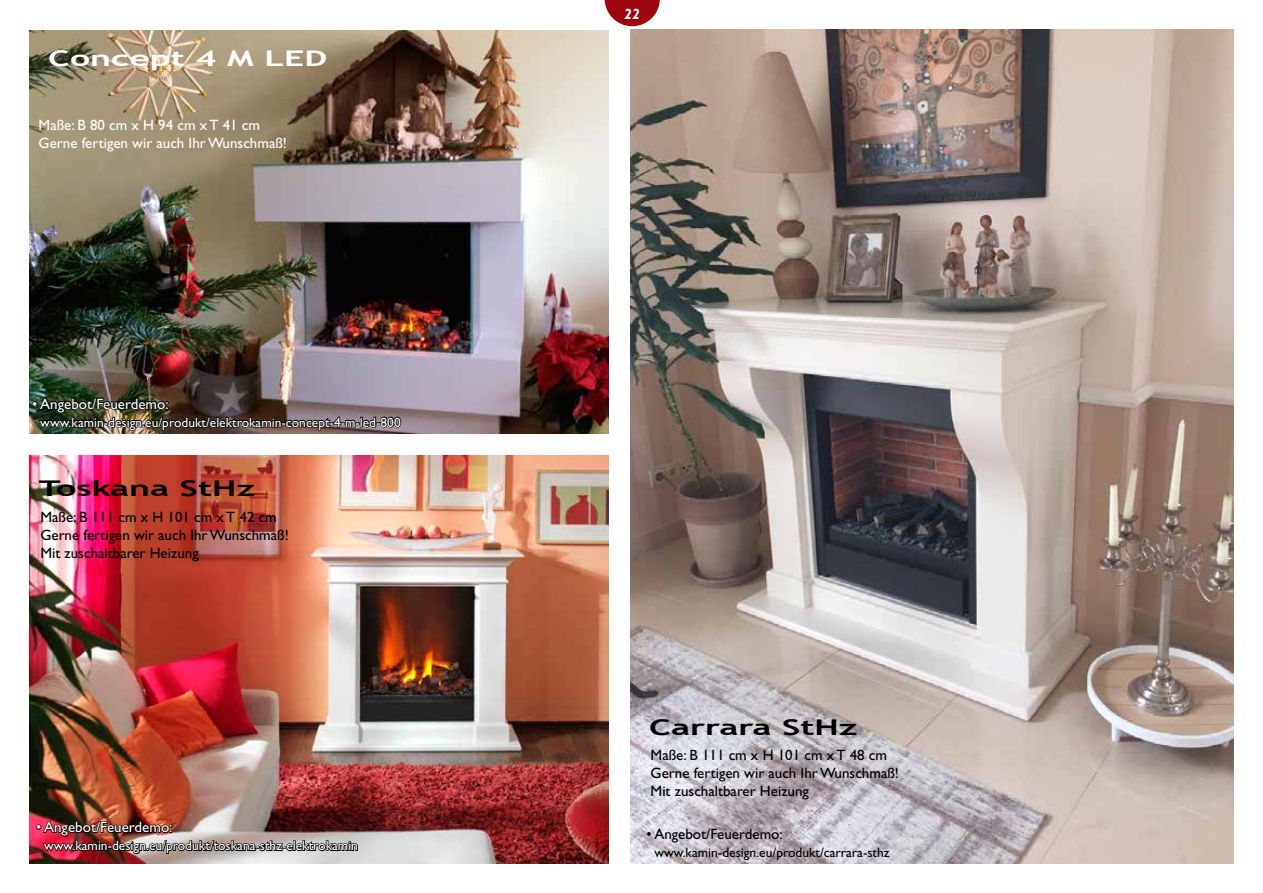
<style>
.page{position:relative;width:1263px;height:893px;background:#fff}
.page>*{position:absolute;margin:0;border:0;box-sizing:border-box;transform-origin:0 0}
.t1{font:700 21.6px "Trebuchet MS";color:#000;scale:1.65 1}
.t2{font:700 21.6px "Trebuchet MS";color:#fff;scale:1.65 1}
.t3{font:15px/18px "Gill Sans";color:#000}
.t4{font:15px/18px "Gill Sans";color:#fff}
.t5{font:italic 700 15px "Gill Sans";color:#fff}
.t6{font:13.5px "Gill Sans";color:#fff}
.t7{font:13.5px "Gill Sans";color:#000}
</style>
<div class="page">
<svg style="left:605px;top:0;width:55px;height:26px"></svg>
<img style="left:30px;top:30px;width:578px;height:404px">
<img style="left:30px;top:456px;width:578px;height:407px">
<img style="left:631px;top:30px;width:602px;height:833px">
<img style="left:32px;top:396px;width:370px;height:35px">
<img style="left:36px;top:820px;width:323px;height:35px">
<h1 class="t2" style="left:48px;top:45px;width:171px">Concept 4 M LED</h1>
<p class="t4" style="left:39px;top:116px;width:250px">Maße: B 80 cm x H 94 cm x T 41 cm<br>Gerne fertigen wir auch Ihr Wunschmaß!</p>
<p class="t4" style="left:32px;top:395px;width:138px">• Angebot/Feuerdemo:</p>
<p class="t6" style="left:40px;top:414px;width:362px">www.kamin-design.eu/produkt/elektrokamin-concept-4-m-led-800</p>
<h1 class="t1" style="left:39px;top:475px;width:133px">Toskana StHz</h1>
<p class="t3" style="left:40px;top:508px;width:250px">Maße: B 111 cm x H 101 cm x T 42 cm<br>Gerne fertigen wir auch Ihr Wunschmaß!<br>Mit zuschaltbarer Heizung</p>
<p class="t4" style="left:36px;top:818px;width:138px">• Angebot/Feuerdemo:</p>
<p class="t6" style="left:44px;top:838px;width:315px">www.kamin-design.eu/produkt/toskana-sthz-elektrokamin</p>
<p class="t5" style="left:624px;top:6px;width:17px">22</p>
<h1 class="t1" style="left:649px;top:713px;width:128px">Carrara StHz</h1>
<p class="t3" style="left:651px;top:746px;width:250px">Maße: B 111 cm x H 101 cm x T 48 cm<br>Gerne fertigen wir auch Ihr Wunschmaß!<br>Mit zuschaltbarer Heizung</p>
<p class="t3" style="left:646px;top:825px;width:138px">• Angebot/Feuerdemo:</p>
<p class="t7" style="left:654px;top:845px;width:237px">www.kamin-design.eu/produkt/carrara-sthz</p>
</div>
